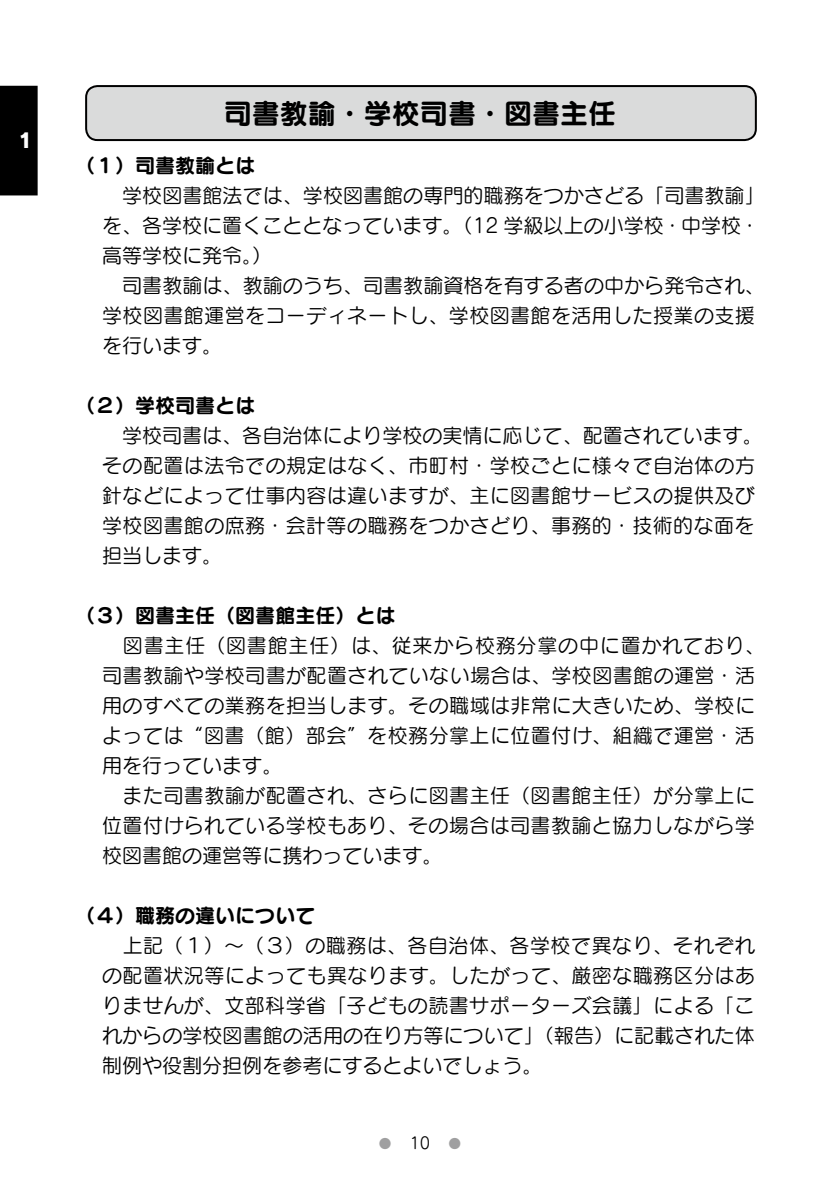
<style>
.page{position:relative;width:840px;height:1191px;background:#fff}
.page>*{position:absolute;margin:0;border:0;box-sizing:border-box;transform-origin:0 0}
.t1{font:28px "Seurat CID B";color:#000}
.t2{font:20px/30px "Seurat CID M";letter-spacing:.02em;color:#000}
.t3{font:20px "Seurat CID B";color:#000}
.t4{font:20px "Rodin CID EB";color:#fff}
.t5{font:12px "Seurat CID M";color:#9f9fa0}
.s1{font-size:16px;color:#000}
</style>
<div class="page">
<div style="left:86px;top:86px;width:669px;height:54px;background:#dadbdb;border-radius:11px"></div>
<div style="left:85px;top:85px;width:671px;height:56px;border:2px solid #000;border-radius:11px"></div>
<div style="left:0;top:86px;width:38px;height:109px;background:#000"></div>
<p class="t4" style="left:18px;top:127px;width:15px">1</p>
<h1 class="t1" style="left:224px;top:93px;width:393px">司書教諭・学校司書・図書主任</h1>
<p class="t3" style="left:75px;top:151px;width:181px">（１）司書教諭とは</p>
<p class="t2" style="left:102px;top:179px;width:663px">　学校図書館法では、学校図書館の専門的職務をつかさどる「司書教諭」を、各学校に置くこととなっています。（12 学級以上の小学校・中学校・高等学校に発令。）<br>　司書教諭は、教諭のうち、司書教諭資格を有する者の中から発令され、学校図書館運営をコーディネートし、学校図書館を活用した授業の支援を行います。</p>
<p class="t3" style="left:75px;top:391px;width:181px">（２）学校司書とは</p>
<p class="t2" style="left:102px;top:419px;width:662px">　学校司書は、各自治体により学校の実情に応じて、配置されています。その配置は法令での規定はなく、市町村・学校ごとに様々で自治体の方針などによって仕事内容は違いますが、主に図書館サービスの提供及び学校図書館の庶務・会計等の職務をつかさどり、事務的・技術的な面を担当します。</p>
<p class="t3" style="left:75px;top:601px;width:321px">（３）図書主任（図書館主任）とは</p>
<p class="t2" style="left:102px;top:629px;width:663px">　図書主任（図書館主任）は、従来から校務分掌の中に置かれており、司書教諭や学校司書が配置されていない場合は、学校図書館の運営・活用のすべての業務を担当します。その職域は非常に大きいため、学校によっては“図書（館）部会”を校務分掌上に位置付け、組織で運営・活用を行っています。<br>　また司書教諭が配置され、さらに図書主任（図書館主任）が分掌上に位置付けられている学校もあり、その場合は司書教諭と協力しながら学校図書館の運営等に携わっています。</p>
<p class="t3" style="left:75px;top:901px;width:241px">（４）職務の違いについて</p>
<p class="t2" style="left:102px;top:929px;width:654px;text-align:justify">　上記（１）～（３）の職務は、各自治体、各学校で異なり、それぞれの配置状況等によっても異なります。したがって、厳密な職務区分はありませんが、文部科学省｢子どもの読書サポーターズ会議｣による「これからの学校図書館の活用の在り方等について」（報告）に記載された体制例や役割分担例を参考にするとよいでしょう。</p>
<p class="t5" style="left:379px;top:1135px;width:83px">●<span class="s1">10</span>●</p>
</div>
